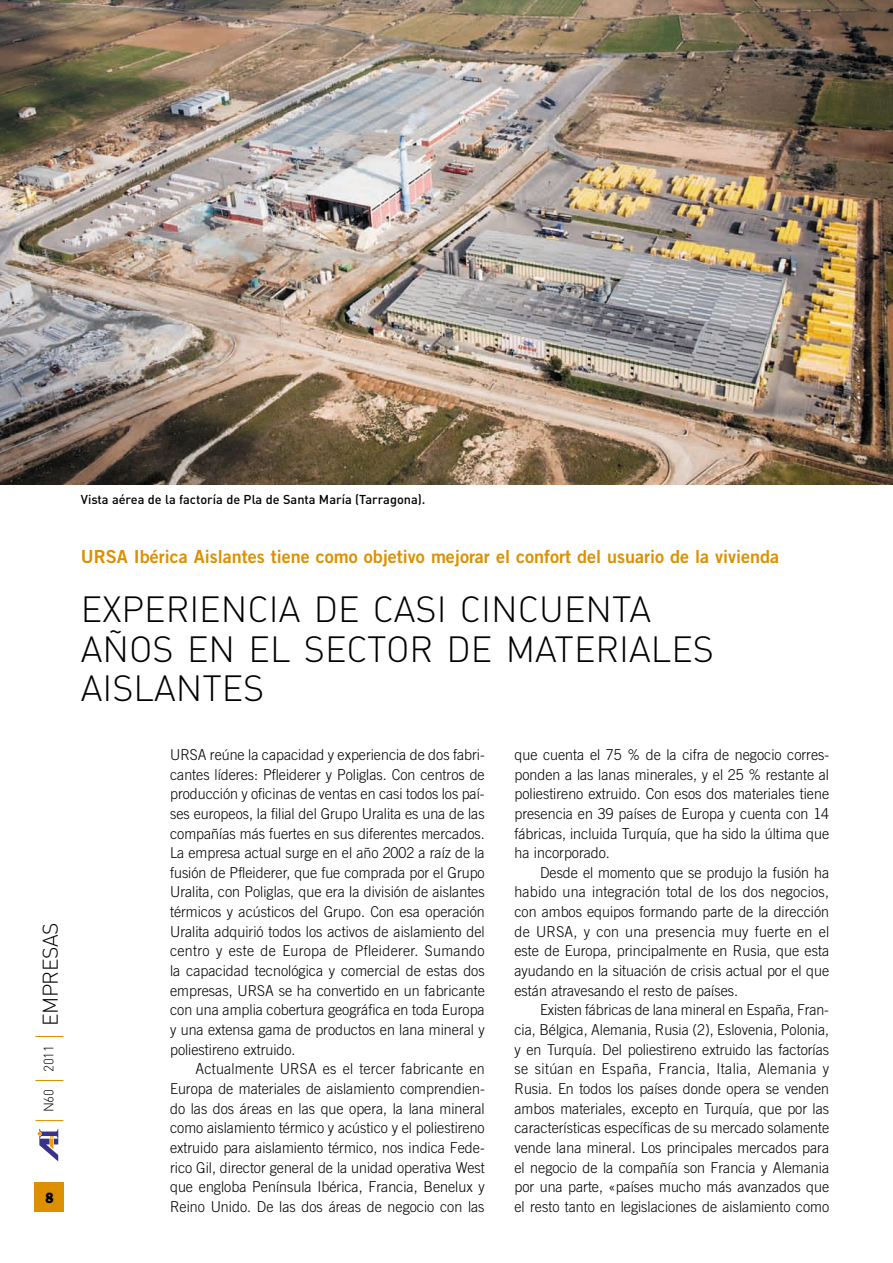
<style>
.page{position:relative;width:893px;height:1263px;background:#fff}
.page>*{position:absolute;margin:0;border:0;box-sizing:border-box;transform-origin:0 0}
.t1{font:36px/39.3px "DIN Light Alternate";color:#000}
.t2{font:21px "DIN Light Alternate";letter-spacing:-.02em;color:#000}
.t3{font:18px "Trade Gothic Bold Two";color:#dc9000}
.t4{font:300 15px/19.6px "Trade Gothic";color:#000;text-align:justify;scale:.95 1}
.t5{font:800 15px "Franklin Gothic";color:#000;scale:.9 1}
.t6{font:12.75px "DIN Medium Alternate";color:#000}
</style>
<div class="page">
<svg style="left:35px;top:1182px;width:29px;height:30px"></svg>
<svg style="left:35px;top:1120px;width:28px;height:1px"></svg>
<svg style="left:35px;top:1080px;width:28px;height:1px"></svg>
<svg style="left:35px;top:1036px;width:28px;height:1px"></svg>
<svg style="left:37px;top:1128px;width:22px;height:34px"></svg>
<img style="left:0;top:0;width:893px;height:485px">
<h2 class="t2" style="left:37px;top:1112px;width:191px;rotate:-90deg"><sup>N60</sup> <sup>2011</sup> EMPRESAS</h2>
<p class="t5" style="left:45px;top:1189px;width:10px">8</p>
<p class="t6" style="left:81px;top:492px;width:346px">Vista aérea de la factoría de Pla de Santa María (Tarragona).</p>
<p class="t3" style="left:81px;top:546px;width:700px">URSA Ibérica Aislantes tiene como objetivo mejorar el confort del usuario de la vivienda</p>
<h1 class="t1" style="left:81px;top:589px;width:635px">EXPERIENCIA DE CASI CINCUENTA<br>AÑOS EN EL SECTOR DE MATERIALES<br>AISLANTES</h1>
<p class="t4" style="left:170px;top:744px;width:333px">URSA reúne la capacidad y experiencia de dos fabri&shy;cantes líderes: Pfleiderer y Poliglas. Con centros de producción y oficinas de ventas en casi todos los paí&shy;ses europeos, la filial del Grupo Uralita es una de las compañías más fuertes en sus diferentes mercados.<br>La empresa actual surge en el año 2002 a raíz de la fusión de Pfleiderer, que fue comprada por el Grupo Uralita, con Poliglas, que era la división de aislantes térmicos y acústicos del Grupo. Con esa operación Uralita adquirió todos los activos de aislamiento del centro y este de Europa de Pfleiderer. Sumando la capacidad tecnológica y comercial de estas dos empresas, URSA se ha convertido en un fabricante con una amplia cobertura geográfica en toda Europa y una extensa gama de productos en lana mineral y poliestireno extruido.</p>
<p class="t4" style="left:170px;top:1059px;width:333px;text-indent:26px">Actualmente URSA es el tercer fabricante en Europa de materiales de aislamiento comprendien&shy;do las dos áreas en las que opera, la lana mineral como aislamiento térmico y acústico y el poliestireno extruido para aislamiento térmico, nos indica Fede&shy;rico Gil, director general de la unidad operativa West que engloba Península Ibérica, Francia, Benelux y Reino Unido. De las dos áreas de negocio con las</p>
<p class="t4" style="left:515px;top:744px;width:333px">que cuenta el 75 % de la cifra de negocio corres&shy;ponden a las lanas minerales, y el 25 % restante al poliestireno extruido. Con esos dos materiales tiene presencia en 39 países de Europa y cuenta con 14 fábricas, incluida Turquía, que ha sido la última que ha incorporado.</p>
<p class="t4" style="left:515px;top:862px;width:333px;text-indent:26px">Desde el momento que se produjo la fusión ha habido una integración total de los dos negocios, con ambos equipos formando parte de la dirección de URSA, y con una presencia muy fuerte en el este de Europa, principalmente en Rusia, que esta ayudando en la situación de crisis actual por el que están atravesando el resto de países.</p>
<p class="t4" style="left:515px;top:1000px;width:333px;text-indent:26px">Existen fábricas de lana mineral en España, Fran&shy;cia, Bélgica, Alemania, Rusia (2), Eslovenia, Polonia, y en Turquía. Del poliestireno extruido las factorías se sitúan en España, Francia, Italia, Alemania y Rusia. En todos los países donde opera se venden ambos materiales, excepto en Turquía, que por las características específicas de su mercado solamente vende lana mineral. Los principales mercados para el negocio de la compañía son Francia y Alemania por una parte, «países mucho más avanzados que el resto tanto en legislaciones de aislamiento como</p>
</div>
